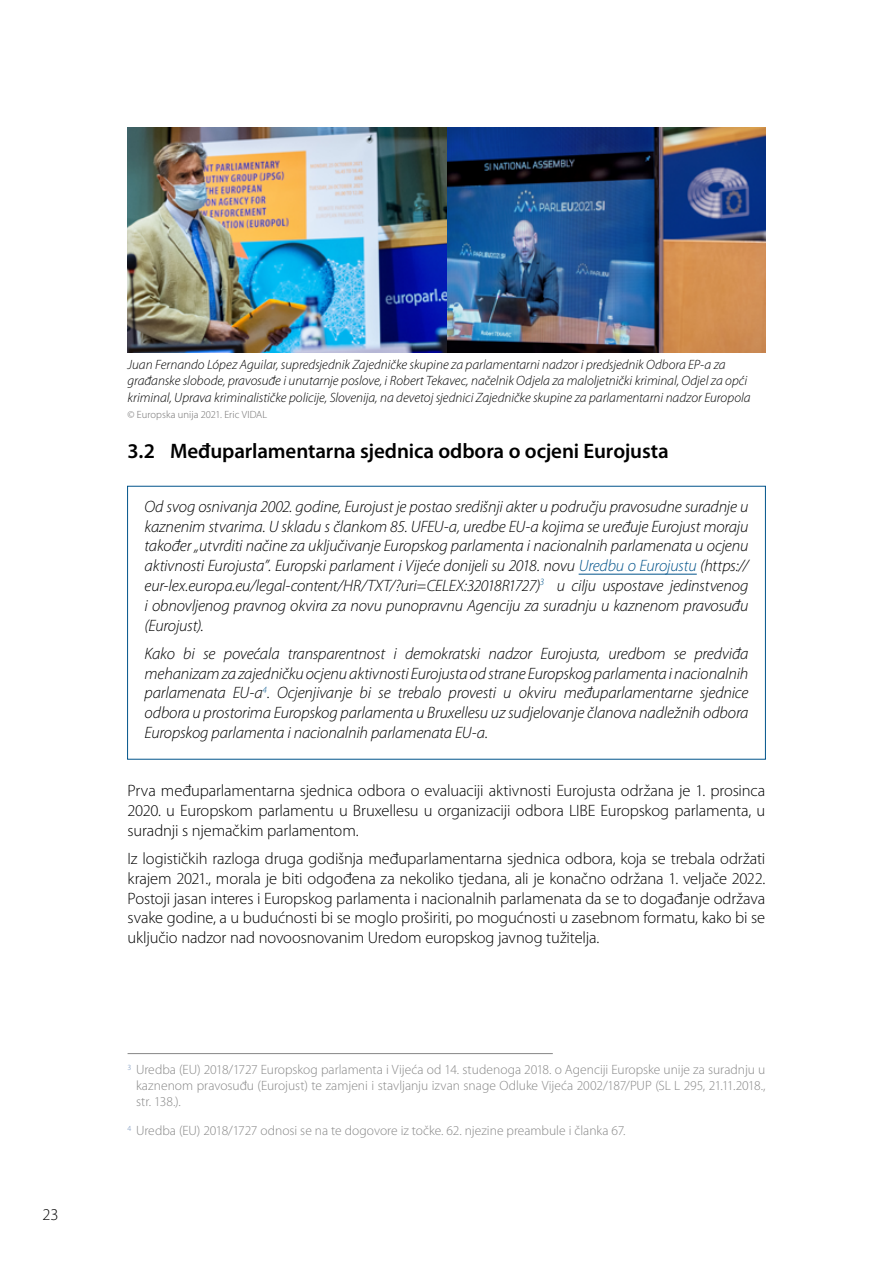
<style>
.page{position:relative;width:893px;height:1263px;background:#fff}
.page>*{position:absolute;margin:0;border:0;box-sizing:border-box;transform-origin:0 0}
.t1{font:600 21px "Myriad Pro";letter-spacing:-.005em;color:#000}
.t2{font:italic 300 16.5px/19.8px "Myriad Pro";letter-spacing:-.01em;color:#000;text-align:justify}
.t3{font:300 16.5px/19.8px "Myriad Pro";letter-spacing:-.01em;color:#000;text-align:justify}
.t4{font:italic 300 13.5px/16.2px "Myriad Pro";color:#000}
.t5{font:300 13.5px/16.2px "Myriad Pro";color:#878787;text-align:justify}
.t6{font:300 10.5px "Myriad Pro";letter-spacing:.005em;color:#706f6f}
.s1{color:#00538a}
</style>
<div class="page">
<div style="left:127px;top:486px;width:639px;height:273px;border:1px solid #00538a"></div>
<hr style="left:579px;top:574px;width:118px;height:1px;background:#00538a">
<img style="left:128px;top:128px;width:637px;height:225px">
<hr style="left:128px;top:1053px;width:425px;height:1px;background:#878787">
<p class="t3" style="left:43px;top:1205px;width:17px">23</p>
<p class="t4" style="left:128px;top:357px;width:625px">Juan Fernando López Aguilar, supredsjednik Zajedničke skupine za parlamentarni nadzor i predsjednik Odbora EP-a za građanske slobode, pravosuđe i unutarnje poslove, i Robert Tekavec, načelnik Odjela za maloljetnički kriminal, Odjel za opći kriminal, Uprava kriminalističke policije, Slovenija, na devetoj sjednici Zajedničke skupine za parlamentarni nadzor Europola</p>
<p class="t6" style="left:128px;top:409px;width:141px">© Europska unija 2021. Eric VIDAL</p>
<p class="t1" style="left:128px;top:439px;width:543px">3.2 Međuparlamentarna sjednica odbora o ocjeni Eurojusta</p>
<p class="t2" style="left:145px;top:497px;width:605px">Od svog osnivanja 2002. godine, Eurojust je postao središnji akter u području pravosudne suradnje u kaznenim stvarima. U skladu s člankom 85. UFEU-a, uredbe EU-a kojima se uređuje Eurojust moraju također „utvrditi načine za uključivanje Europskog parlamenta i nacionalnih parlamenata u ocjenu aktivnosti Eurojusta”. Europski parlament i Vijeće donijeli su 2018. novu <span class="s1">Uredbu o Eurojustu</span> (https:// eur-lex.europa.eu/legal-content/HR/TXT/?uri=CELEX:32018R1727)<sup>3</sup> u cilju uspostave jedinstvenog i obnovljenog pravnog okvira za novu punopravnu Agenciju za suradnju u kaznenom pravosuđu (Eurojust).</p>
<p class="t2" style="left:145px;top:644px;width:605px">Kako bi se povećala transparentnost i demokratski nadzor Eurojusta, uredbom se predviđa mehanizam za zajedničku ocjenu aktivnosti Eurojusta od strane Europskog parlamenta i nacionalnih parlamenata EU-a<sup>4</sup>. Ocjenjivanje bi se trebalo provesti u okviru međuparlamentarne sjednice odbora u prostorima Europskog parlamenta u Bruxellesu uz sudjelovanje članova nadležnih odbora Europskog parlamenta i nacionalnih parlamenata EU-a.</p>
<p class="t3" style="left:128px;top:781px;width:639px">Prva međuparlamentarna sjednica odbora o evaluaciji aktivnosti Eurojusta održana je 1. prosinca 2020. u Europskom parlamentu u Bruxellesu u organizaciji odbora LIBE Europskog parlamenta, u suradnji s njemačkim parlamentom.</p>
<p class="t3" style="left:128px;top:849px;width:639px">Iz logističkih razloga druga godišnja međuparlamentarna sjednica odbora, koja se trebala održati krajem 2021., morala je biti odgođena za nekoliko tjedana, ali je konačno održana 1. veljače 2022.<br>Postoji jasan interes i Europskog parlamenta i nacionalnih parlamenata da se to događanje održava svake godine, a u budućnosti bi se moglo proširiti, po mogućnosti u zasebnom formatu, kako bi se uključio nadzor nad novoosnovanim Uredom europskog javnog tužitelja.</p>
<p class="t5" style="left:136px;top:1062px;width:631px;text-indent:-8px"><sup>3</sup> Uredba (EU) 2018/1727 Europskog parlamenta i Vijeća od 14. studenoga 2018. o Agenciji Europske unije za suradnju u kaznenom pravosuđu (Eurojust) te zamjeni i stavljanju izvan snage Odluke Vijeća 2002/187/PUP (SL L 295, 21.11.2018., str. 138.).</p>
<p class="t5" style="left:128px;top:1123px;width:499px"><sup>4</sup> Uredba (EU) 2018/1727 odnosi se na te dogovore iz točke. 62. njezine preambule i članka 67.</p>
</div>
